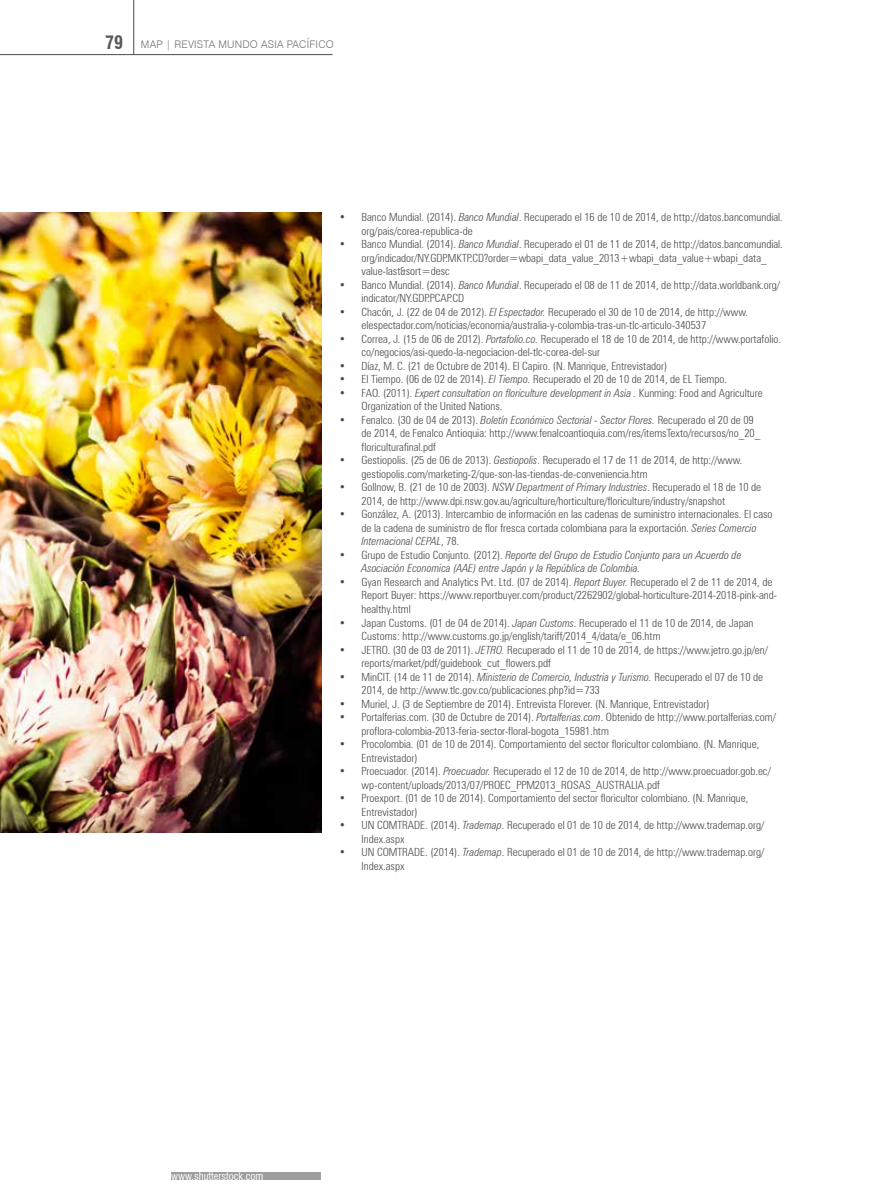
<style>
.page{position:relative;width:893px;height:1187px;background:#fff}
.page>*{position:absolute;margin:0;border:0;box-sizing:border-box;transform-origin:0 0}
.t1{font:300 condensed 11.25px/13.5px "Zurich BT";color:#4b4b4d}
.t2{font:italic 300 condensed 11.25px/13.5px "Zurich BT";color:#4b4b4d}
.t3{font:300 10.5px "Swiss 721 BT";letter-spacing:.02em;color:#707172}
.t4{font:condensed 10.5px "Swiss 721 BT";color:#fff}
.s1{font-weight:700;font-stretch:condensed;font-size:18px;color:#57585a}
.s2{font-style:italic}
.s3{font-style:normal}
</style>
<div class="page">
<hr style="left:0;top:54px;width:333px;height:1px;background:#4b4b4d">
<hr style="left:133px;top:0;width:1px;height:55px;background:#4b4b4d">
<img style="left:0;top:213px;width:321px;height:619px">
<div style="left:171px;top:1172px;width:150px;height:7px;background:#9c9e9f"></div>
<p class="t3" style="left:105px;top:38px;width:230px"><span class="s1">79</span> MAP | REVISTA MUNDO ASIA PACÍFICO</p>
<p class="t1" style="left:362px;top:210px;width:423px;text-indent:-22px">• Banco Mundial. (2014). <span class="s2">Banco Mundial</span>. Recuperado el 16 de 10 de 2014, de http://datos.bancomundial. org/pais/corea-republica-de</p>
<p class="t1" style="left:362px;top:237px;width:423px;text-indent:-22px">• Banco Mundial. (2014). <span class="s2">Banco Mundial</span>. Recuperado el 01 de 11 de 2014, de http://datos.bancomundial. org/indicador/NY.GDP.MKTP.CD?order=wbapi_data_value_2013+wbapi_data_value+wbapi_data_ value-last&amp;sort=desc</p>
<p class="t1" style="left:362px;top:278px;width:420px;text-indent:-22px">• Banco Mundial. (2014). <span class="s2">Banco Mundial</span>. Recuperado el 08 de 11 de 2014, de http://data.worldbank.org/ indicator/NY.GDP.PCAP.CD</p>
<p class="t1" style="left:362px;top:305px;width:388px;text-indent:-22px">• Chacón, J. (22 de 04 de 2012). <span class="s2">El Espectador.</span> Recuperado el 30 de 10 de 2014, de http://www. elespectador.com/noticias/economia/australia-y-colombia-tras-un-tlc-articulo-340537</p>
<p class="t1" style="left:362px;top:332px;width:421px;text-indent:-22px">• Correa, J. (15 de 06 de 2012). <span class="s2">Portafolio.co.</span> Recuperado el 18 de 10 de 2014, de http://www.portafolio. co/negocios/asi-quedo-la-negociacion-del-tlc-corea-del-sur</p>
<p class="t1" style="left:339px;top:359px;width:330px">• Díaz, M. C. (21 de Octubre de 2014). El Capiro. (N. Manrique, Entrevistador)</p>
<p class="t1" style="left:339px;top:372px;width:389px">• El Tiempo. (06 de 02 de 2014). <span class="s2">El Tiempo.</span> Recuperado el 20 de 10 de 2014, de EL Tiempo.</p>
<p class="t1" style="left:362px;top:386px;width:403px;text-indent:-23px">• FAO. (2011). <span class="s2">Expert consultation on floriculture development in Asia .</span> Kunming: Food and Agriculture<br>Organization of the United Nations.</p>
<p class="t1" style="left:362px;top:413px;width:400px;text-indent:-22px">• Fenalco. (30 de 04 de 2013). <span class="s2">Boletín Económico Sectorial - Sector Flores.</span> Recuperado el 20 de 09 de 2014, de Fenalco Antioquia: http://www.fenalcoantioquia.com/res/itemsTexto/recursos/no_20_ floriculturafinal.pdf</p>
<p class="t1" style="left:362px;top:453px;width:382px;text-indent:-22px">• Gestiopolis. (25 de 06 de 2013). <span class="s2">Gestiopolis</span>. Recuperado el 17 de 11 de 2014, de http://www. gestiopolis.com/marketing-2/que-son-las-tiendas-de-conveniencia.htm</p>
<p class="t1" style="left:362px;top:480px;width:401px;text-indent:-22px">• Gollnow, B. (21 de 10 de 2003). <span class="s2">NSW Department of Primary Industries</span>. Recuperado el 18 de 10 de<br>2014, de http://www.dpi.nsw.gov.au/agriculture/horticulture/floriculture/industry/snapshot</p>
<p class="t1" style="left:362px;top:507px;width:412px;text-indent:-22px">• González, A. (2013). Intercambio de información en las cadenas de suministro internacionales. El caso de la cadena de suministro de flor fresca cortada colombiana para la exportación. <span class="s2">Series Comercio<br>Internacional CEPAL</span>, 78.</p>
<p class="t2" style="left:362px;top:548px;width:382px;text-indent:-22px"><span class="s3">• Grupo de Estudio Conjunto. (2012).</span> Reporte del Grupo de Estudio Conjunto para un Acuerdo de<br>Asociación Economica (AAE) entre Japón y la República de Colombia.</p>
<p class="t1" style="left:362px;top:575px;width:417px;text-indent:-22px">• Gyan Research and Analytics Pvt. Ltd. (07 de 2014). <span class="s2">Report Buyer.</span> Recuperado el 2 de 11 de 2014, de<br>Report Buyer: https://www.reportbuyer.com/product/2262902/global-horticulture-2014-2018-pink-and&shy;healthy.html</p>
<p class="t1" style="left:362px;top:615px;width:393px;text-indent:-22px">• Japan Customs. (01 de 04 de 2014). <span class="s2">Japan Customs</span>. Recuperado el 11 de 10 de 2014, de Japan<br>Customs: http://www.customs.go.jp/english/tariff/2014_4/data/e_06.htm</p>
<p class="t1" style="left:362px;top:642px;width:408px;text-indent:-22px">• JETRO. (30 de 03 de 2011). <span class="s2">JETRO.</span> Recuperado el 11 de 10 de 2014, de https://www.jetro.go.jp/en/ reports/market/pdf/guidebook_cut_flowers.pdf</p>
<p class="t1" style="left:362px;top:669px;width:403px;text-indent:-22px">• MinCIT. (14 de 11 de 2014). <span class="s2">Ministerio de Comercio, Industria y Turismo.</span> Recuperado el 07 de 10 de<br>2014, de http://www.tlc.gov.co/publicaciones.php?id=733</p>
<p class="t1" style="left:339px;top:696px;width:372px">• Muriel, J. (3 de Septiembre de 2014). Entrevista Florever. (N. Manrique, Entrevistador)</p>
<p class="t1" style="left:362px;top:710px;width:416px;text-indent:-22px">• Portalferias.com. (30 de Octubre de 2014). <span class="s2">Portalferias.com</span>. Obtenido de http://www.portalferias.com/ proflora-colombia-2013-feria-sector-floral-bogota_15981.htm</p>
<p class="t1" style="left:362px;top:737px;width:399px;text-indent:-22px">• Procolombia. (01 de 10 de 2014). Comportamiento del sector floricultor colombiano. (N. Manrique,<br>Entrevistador)</p>
<p class="t1" style="left:362px;top:764px;width:411px;text-indent:-22px">• Proecuador. (2014). <span class="s2">Proecuador.</span> Recuperado el 12 de 10 de 2014, de http://www.proecuador.gob.ec/ wp-content/uploads/2013/07/PROEC_PPM2013_ROSAS_AUSTRALIA.pdf</p>
<p class="t1" style="left:362px;top:791px;width:388px;text-indent:-22px">• Proexport. (01 de 10 de 2014). Comportamiento del sector floricultor colombiano. (N. Manrique,<br>Entrevistador)</p>
<p class="t1" style="left:362px;top:818px;width:404px;text-indent:-22px">• UN COMTRADE. (2014). <span class="s2">Trademap</span>. Recuperado el 01 de 10 de 2014, de http://www.trademap.org/<br>Index.aspx</p>
<p class="t1" style="left:362px;top:845px;width:404px;text-indent:-22px">• UN COMTRADE. (2014). <span class="s2">Trademap</span>. Recuperado el 01 de 10 de 2014, de http://www.trademap.org/<br>Index.aspx</p>
<p class="t4" style="left:171px;top:1169px;width:94px">www.shutterstock.com</p>
</div>
